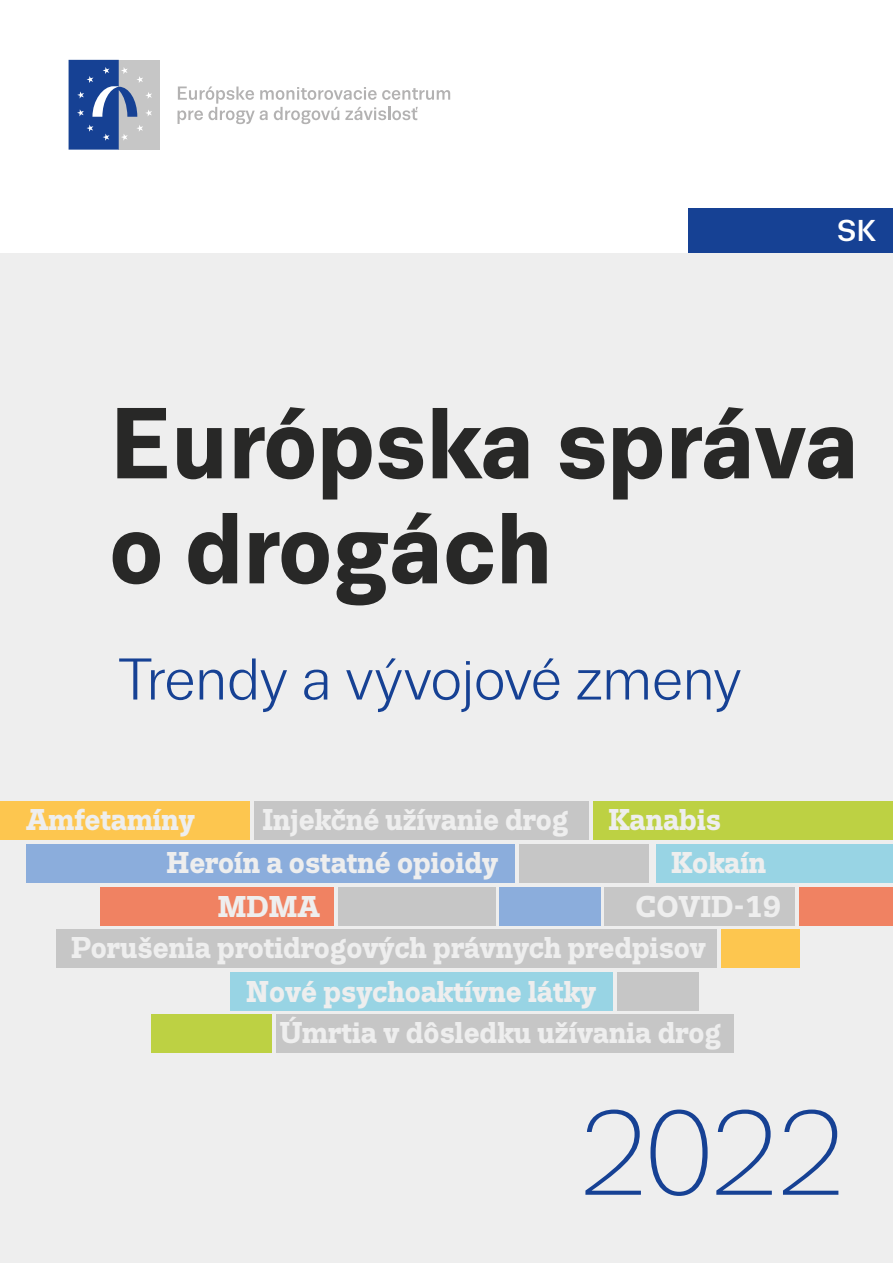
<style>
.page{position:relative;width:893px;height:1263px;background:#fff}
.page>*{position:absolute;margin:0;border:0;box-sizing:border-box;transform-origin:0 0}
.Year{font:300 120px "Trivia Sans";color:#164194}
.Cover_title{font:700 100.5px/105px "Trivia Sans";letter-spacing:.005em;color:#282827}
.Cover_subtitle{font:58.65px "Trivia Sans";letter-spacing:-.02em;color:#164194}
.LV{font:500 30.15px "Trivia Sans";color:#fff}
.Cover_words{font:700 30px "Trivia Slab";color:#eee}
.cover_words_right{font:700 30px "Trivia Slab";color:#eee}
</style>
<div class="page">
<div style="left:0;top:253px;width:893px;height:1010px;background:#eee"></div>
<div style="left:689px;top:208px;width:204px;height:45px;background:#164194"></div>
<div style="left:101px;top:887px;width:233px;height:38px;background:#f08262"></div>
<div style="left:593px;top:801px;width:300px;height:39px;background:#bdd143"></div>
<div style="left:656px;top:844px;width:237px;height:38px;background:#98d4e4"></div>
<div style="left:254px;top:801px;width:334px;height:39px;background:#c6c6c6"></div>
<div style="left:26px;top:844px;width:489px;height:38px;background:#8baddc"></div>
<div style="left:617px;top:972px;width:82px;height:38px;background:#c6c6c6"></div>
<div style="left:721px;top:929px;width:78px;height:39px;background:#fdc64f"></div>
<div style="left:338px;top:887px;width:157px;height:38px;background:#c6c6c6"></div>
<div style="left:519px;top:844px;width:130px;height:38px;background:#c6c6c6"></div>
<div style="left:0;top:801px;width:249px;height:39px;background:#fdc64f"></div>
<div style="left:151px;top:1014px;width:120px;height:39px;background:#bdd143"></div>
<div style="left:799px;top:887px;width:94px;height:38px;background:#f08262"></div>
<div style="left:499px;top:887px;width:101px;height:38px;background:#8baddc"></div>
<div style="left:231px;top:972px;width:382px;height:38px;background:#98d4e4"></div>
<div style="left:276px;top:1014px;width:458px;height:39px;background:#c6c6c6"></div>
<div style="left:57px;top:929px;width:660px;height:39px;background:#c6c6c6"></div>
<div style="left:605px;top:887px;width:190px;height:38px;background:#c6c6c6"></div>
<div style="left:119px;top:60px;width:41px;height:90px;background:#c6c6c6"></div>
<svg style="left:69px;top:60px;width:83px;height:90px"></svg>
<svg style="left:178px;top:86px;width:272px;height:38px"></svg>
<p class="LV" style="left:837px;top:215px;width:41px">SK</p>
<p class="Cover_title" style="left:110px;top:394px;width:751px">Európska správa o drogách</p>
<p class="Cover_subtitle" style="left:119px;top:648px;width:624px">Trendy a vývojové zmeny</p>
<p class="Cover_words" style="left:26px;top:803px;width:170px">Amfetamíny</p>
<p class="Cover_words" style="left:262px;top:803px;width:308px">Injekčné užívanie drog</p>
<p class="cover_words_right" style="left:609px;top:803px;width:114px">Kanabis</p>
<p class="cover_words_right" style="left:167px;top:846px;width:333px">Heroín a ostatné opioidy</p>
<p class="Cover_words" style="left:671px;top:846px;width:96px">Kokaín</p>
<p class="cover_words_right" style="left:218px;top:890px;width:104px">MDMA</p>
<p class="Cover_words" style="left:635px;top:890px;width:147px">COVID-19</p>
<p class="Cover_words" style="left:71px;top:931px;width:636px">Porušenia protidrogových právnych predpisov</p>
<p class="cover_words_right" style="left:246px;top:975px;width:351px">Nové psychoaktívne látky</p>
<p class="cover_words_right" style="left:280px;top:1016px;width:443px">Úmrtia v dôsledku užívania drog</p>
<p class="Year" style="left:579px;top:1090px;width:268px">2022</p>
</div>
